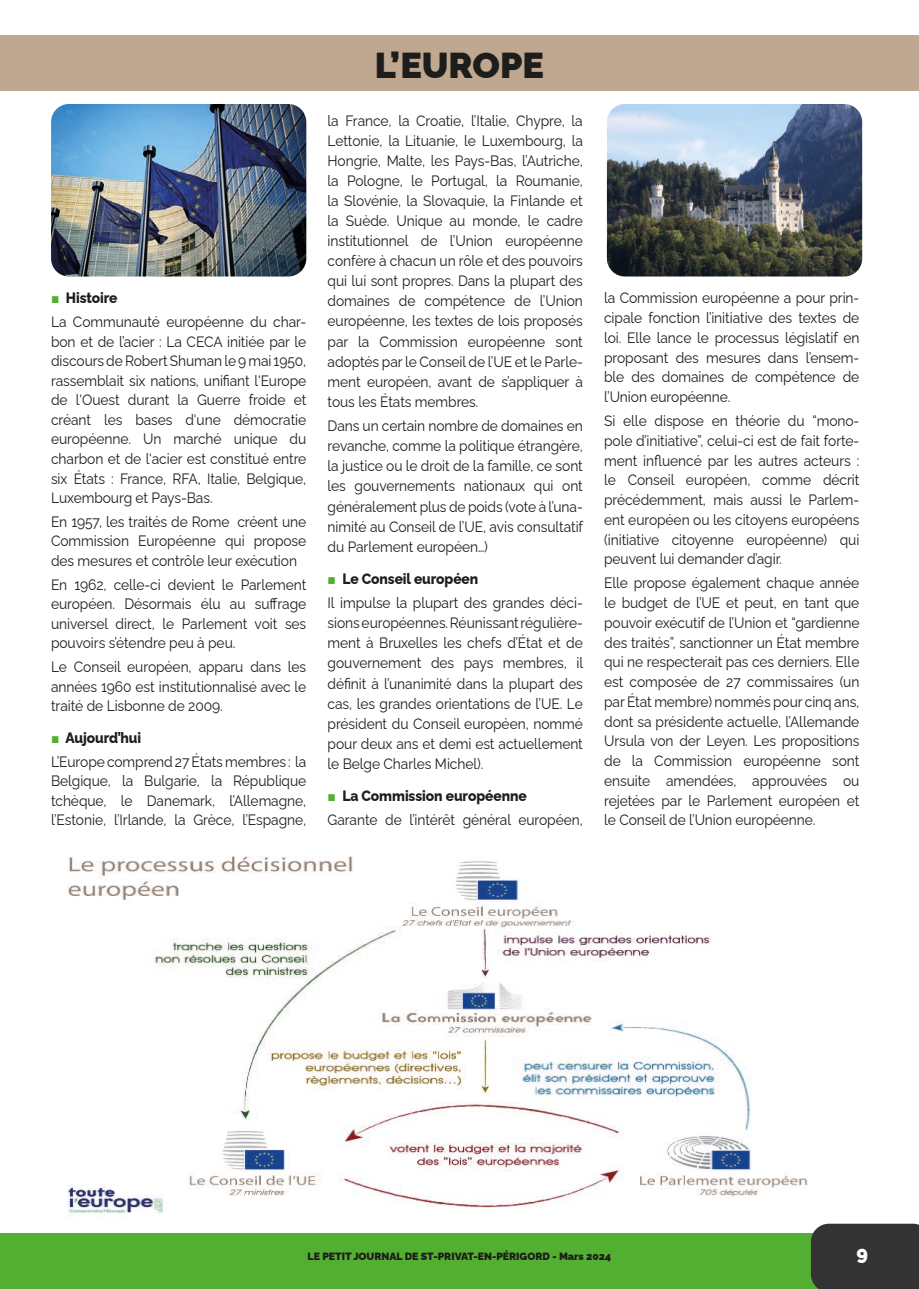
<style>
.page{position:relative;width:919px;height:1289px;background:#fff}
.page>*{position:absolute;margin:0;border:0;box-sizing:border-box;transform-origin:0 0}
.t1{font:900 36px "Raleway";color:#1d1d1b}
.t2{font:900 19.5px "Raleway";color:#fff}
.t3{font:15px/20.1px "Raleway";letter-spacing:-.005em;color:#1d1d1b;text-align:justify;scale:.92 1}
.t4{font:900 10.5px "Raleway";color:#1d1d1b}
.s1{font-family:"Times New Roman";color:#53af32}
.s2{font-weight:800}
</style>
<div class="page">
<div style="left:0;top:1233px;width:918px;height:55px;background:#53af32"></div>
<div style="left:811px;top:1223px;width:107px;height:65px;background:#333"></div>
<div style="left:0;top:36px;width:918px;height:55px;background:#c0a790"></div>
<img style="left:67px;top:856px;width:741px;height:358px">
<img style="left:51px;top:104px;width:255px;height:172px">
<img style="left:607px;top:104px;width:255px;height:172px">
<p class="t3" style="left:51px;top:284px;width:279px;line-height:23.9px"><span class="s1">■</span> <span class="s2">Histoire<br></span>La Communauté européenne du char-</p>
<p class="t3" style="left:51px;top:330px;width:279px;line-height:19.5px">bon et de l’acier : La CECA initiée par le discours de Robert Shuman le 9 mai 1950, rassemblait six nations, unifiant l'Europe de l'Ouest durant la Guerre froide et créant les bases d'une démocratie européenne. Un marché unique du charbon et de l'acier est constitué entre six États : France, RFA, Italie, Belgique, Luxembourg et Pays-Bas.</p>
<p class="t3" style="left:51px;top:510px;width:279px;line-height:19.5px">En 1957, les traités de Rome créent une Commission Européenne qui propose des mesures et contrôle leur exécution</p>
<p class="t3" style="left:51px;top:573px;width:279px;line-height:19.5px">En 1962, celle-ci devient le Parlement européen. Désormais élu au suffrage universel direct, le Parlement voit ses pouvoirs s’étendre peu à peu.</p>
<p class="t3" style="left:51px;top:655px;width:279px;line-height:19.5px">Le Conseil européen, apparu dans les années 1960 est institutionnalisé avec le traité de Lisbonne de 2009.</p>
<p class="t3" style="left:51px;top:724px;width:279px;line-height:23.9px"><span class="s1">■</span> <span class="s2">Aujourd’hui<br></span>L’Europe comprend 27 États membres : la</p>
<p class="t3" style="left:51px;top:769px;width:279px;line-height:19.5px">Belgique, la Bulgarie, la République tchèque, le Danemark, l’Allemagne, l’Estonie, l’Irlande, la Grèce, l’Espagne,</p>
<h1 class="t1" style="left:375px;top:37px;width:171px">L’EUROPE</h1>
<p class="t3" style="left:327px;top:108px;width:279px">la France, la Croatie, l’Italie, Chypre, la Lettonie, la Lituanie, le Luxembourg, la Hongrie, Malte, les Pays-Bas, l’Autriche, la Pologne, le Portugal, la Roumanie, la Slovénie, la Slovaquie, la Finlande et la Suède. Unique au monde, le cadre institutionnel de l’Union européenne confère à chacun un rôle et des pouvoirs qui lui sont propres. Dans la plupart des domaines de compétence de l’Union européenne, les textes de lois proposés par la Commission européenne sont adoptés par le Conseil de l’UE et le Parle&shy;ment européen, avant de s’appliquer à tous les États membres.</p>
<p class="t3" style="left:327px;top:414px;width:279px">Dans un certain nombre de domaines en revanche, comme la politique étrangère, la justice ou le droit de la famille, ce sont les gouvernements nationaux qui ont généralement plus de poids (vote à l’una&shy;nimité au Conseil de l’UE, avis consultatif du Parlement européen…)</p>
<p class="t3" style="left:327px;top:564px;width:279px;line-height:24.3px"><span class="s1">■</span> <span class="s2">Le Conseil européen<br></span>Il impulse la plupart des grandes déci-</p>
<p class="t3" style="left:327px;top:611px;width:279px">sions européennes. Réunissant régulière&shy;ment à Bruxelles les chefs d’État et de gouvernement des pays membres, il définit à l’unanimité dans la plupart des cas, les grandes orientations de l’UE. Le président du Conseil européen, nommé pour deux ans et demi est actuellement le Belge Charles Michel).</p>
<p class="t3" style="left:327px;top:781px;width:279px;line-height:24.3px"><span class="s1">■</span> <span class="s2">La Commission européenne<br></span>Garante de l’intérêt général européen,</p>
<p class="t3" style="left:604px;top:286px;width:279px">la Commission européenne a pour prin&shy;cipale fonction l’initiative des textes de loi. Elle lance le processus législatif en proposant des mesures dans l’ensem&shy;ble des domaines de compétence de l’Union européenne.</p>
<p class="t3" style="left:604px;top:409px;width:279px">Si elle dispose en théorie du “mono&shy;pole d’initiative”, celui-ci est de fait forte&shy;ment influencé par les autres acteurs : le Conseil européen, comme décrit précédemment, mais aussi le Parlem&shy;ent européen ou les citoyens européens (initiative citoyenne européenne) qui peuvent lui demander d’agir.</p>
<p class="t3" style="left:604px;top:571px;width:279px">Elle propose également chaque année le budget de l’UE et peut, en tant que pouvoir exécutif de l’Union et “gardienne des traités”, sanctionner un État membre qui ne respecterait pas ces derniers. Elle est composée de 27 commissaires (un par État membre) nommés pour cinq ans, dont sa présidente actuelle, l’Allemande Ursula von der Leyen. Les propositions de la Commission européenne sont ensuite amendées, approuvées ou rejetées par le Parlement européen et le Conseil de l’Union européenne.</p>
<p class="t4" style="left:307px;top:1247px;width:305px">LE PETIT JOURNAL DE ST-PRIVAT-EN-PÉRIGORD - Mars 2024</p>
<h2 class="t2" style="left:856px;top:1237px;width:13px">9</h2>
</div>
